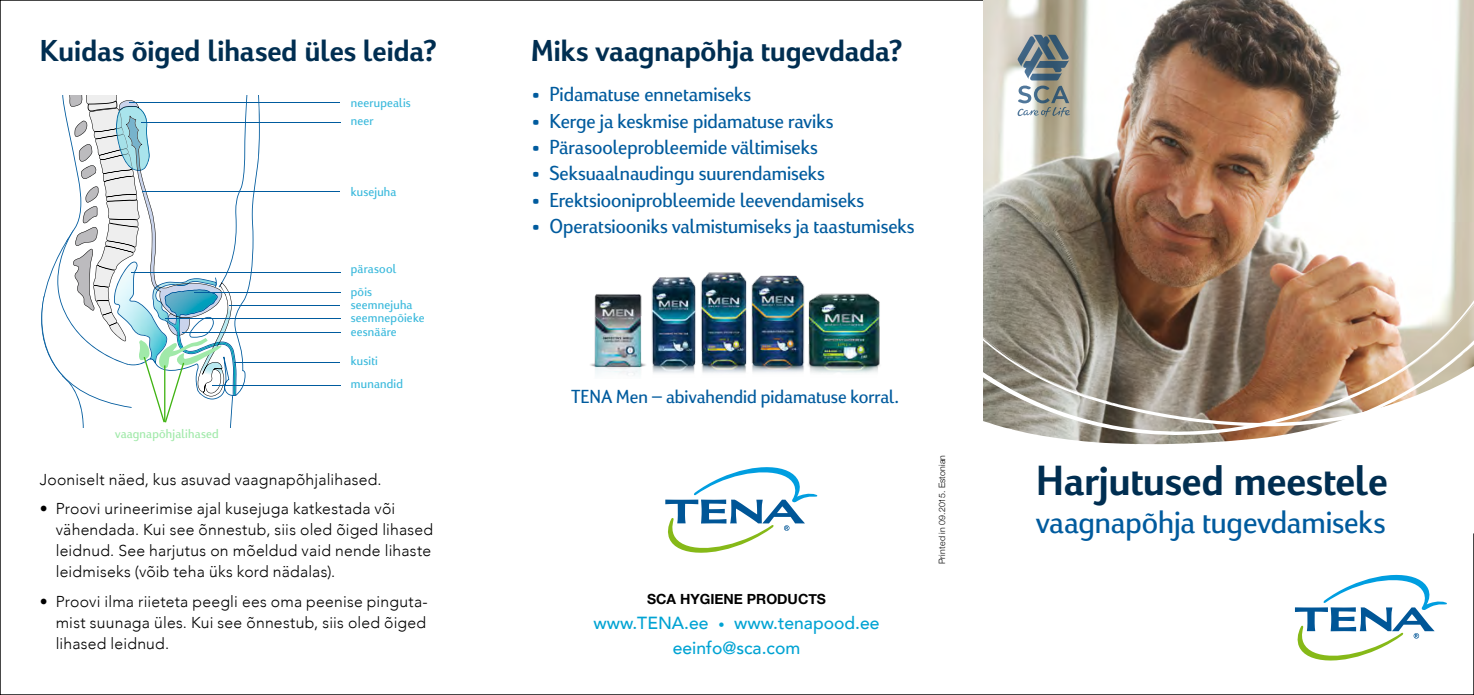
<style>
.page{position:relative;width:1474px;height:695px;background:#fff}
.page>*{position:absolute;margin:0;border:0;box-sizing:border-box;transform-origin:0 0}
.t1{font:700 43.93px "Viato Cyr";color:#002e51}
.t2{font:33.25px "Viato Cyr";color:#005b9e}
.t3{font:700 31.5px "Viato Cyr";color:#002e51}
.t4{font:21px "Viato Cyr";color:#005b9e}
.t5{font:19.6px "Viato Cyr";letter-spacing:.005em;color:#005b9e}
.t6{font:500 17.5px/24.5px "Avenir LT Com";color:#00a3d3;text-align:center}
.t7{font:300 15.75px/21px "Avenir LT Com";letter-spacing:.015em;color:#000}
.t8{font:700 14px "Helvetica Neue";color:#000}
.t9{font:13.3px/22.8px "Viato Cyr";letter-spacing:.02em;color:#3ab9dc}
.t10{font:13.3px "Viato Cyr";letter-spacing:.02em;color:#a0e9a9}
.t11{font:300 8.75px "Helvetica Neue";letter-spacing:.02em;color:#000}
.s1{font-family:"Signika";font-weight:600}
.s2{font-weight:300;font-size:12.25px}
</style>
<div class="page">
<img style="left:983px;top:0;width:490px;height:117px">
<img style="left:983px;top:117px;width:490px;height:102px">
<img style="left:983px;top:219px;width:490px;height:54px">
<svg style="left:983px;top:273px;width:490px;height:73px;background:#9e8671"></svg>
<svg style="left:983px;top:346px;width:490px;height:99px"></svg>
<svg style="left:665px;top:467px;width:153px;height:86px"></svg>
<svg style="left:1294px;top:574px;width:153px;height:87px"></svg>
<svg style="left:1017px;top:35px;width:53px;height:82px;background:#8e9899"></svg>
<img style="left:701px;top:272px;width:44px;height:101px">
<img style="left:651px;top:277px;width:45px;height:96px">
<img style="left:745px;top:275px;width:60px;height:98px">
<img style="left:802px;top:287px;width:78px;height:86px">
<img style="left:590px;top:294px;width:56px;height:81px">
<svg style="left:247px;top:95px;width:13px;height:200px"></svg>
<hr style="left:130px;top:102px;width:210px;height:1px;background:#005b9e">
<hr style="left:141px;top:122px;width:199px;height:1px;background:#005b9e">
<hr style="left:142px;top:191px;width:198px;height:1px;background:#005b9e">
<hr style="left:131px;top:272px;width:209px;height:1px;background:#005b9e">
<hr style="left:182px;top:332px;width:158px;height:1px;background:#005b9e">
<hr style="left:165px;top:318px;width:175px;height:1px;background:#005b9e">
<hr style="left:194px;top:292px;width:146px;height:1px;background:#005b9e">
<hr style="left:229px;top:305px;width:111px;height:1px;background:#005b9e">
<hr style="left:234px;top:362px;width:106px;height:1px;background:#005b9e">
<hr style="left:212px;top:385px;width:128px;height:1px;background:#005b9e">
<svg style="left:41px;top:95px;width:206px;height:332px"></svg>
<h3 class="t3" style="left:40px;top:34px;width:397px">Kuidas õiged lihased üles leida?</h3>
<p class="t9" style="left:351px;top:94px;width:61px;line-height:17.7px">neerupealis neer</p>
<p class="t9" style="left:351px;top:180px;width:47px">kusejuha</p>
<p class="t10" style="left:115px;top:426px;width:105px">vaagnapõhjalihased</p>
<p class="t9" style="left:351px;top:257px;width:47px">pärasool põis</p>
<p class="t9" style="left:351px;top:298px;width:75px;line-height:13.3px">seemnejuha seemnepõieke eesnääre</p>
<p class="t9" style="left:351px;top:350px;width:54px">kusiti munandid</p>
<p class="t7" style="left:40px;top:468px;width:343px">Jooniselt näed, kus asuvad vaagnapõhjalihased.</p>
<p class="t7" style="left:56px;top:498px;width:379px;text-indent:-16px">• Proovi urineerimise ajal kusejuga katkestada või vähendada. Kui see õnnestub, siis oled õiged lihased leidnud. See harjutus on mõeldud vaid nende lihaste leidmiseks (võib teha üks kord nädalas).</p>
<p class="t7" style="left:56px;top:591px;width:373px;text-align:justify;text-indent:-16px">• Proovi ilma riieteta peegli ees oma peenise pinguta&shy;mist suunaga üles. Kui see õnnestub, siis oled õiged lihased leidnud.</p>
<h3 class="t3" style="left:531px;top:34px;width:372px">Miks vaagnapõhja tugevdada?</h3>
<h3 class="t4" style="left:531px;top:83px;width:222px"><span class="s1">•</span> Pidamatuse ennetamiseks</h3>
<h3 class="t4" style="left:531px;top:109px;width:304px"><span class="s1">•</span> Kerge ja keskmise pidamatuse raviks</h3>
<h3 class="t4" style="left:531px;top:135px;width:288px"><span class="s1">•</span> Pärasooleprobleemide vältimiseks</h3>
<h3 class="t4" style="left:531px;top:162px;width:295px"><span class="s1">•</span> Seksuaalnaudingu suurendamiseks</h3>
<h3 class="t4" style="left:531px;top:188px;width:334px"><span class="s1">•</span> Erektsiooniprobleemide leevendamiseks</h3>
<h3 class="t4" style="left:531px;top:214px;width:385px"><span class="s1">•</span> Operatsiooniks valmistumiseks ja taastumiseks</h3>
<p class="t5" style="left:571px;top:386px;width:328px">TENA Men – abivahendid pidamatuse korral.</p>
<p class="t8" style="left:647px;top:588px;width:180px">SCA HYGIENE PRODUCTS</p>
<p class="t6" style="left:593px;top:611px;width:287px">www.TENA.ee <span class="s2">•</span> www.tenapood.ee eeinfo@sca.com</p>
<p class="t11" style="left:934px;top:564px;width:111px;rotate:-90deg">Printed in 09.2015. Estonian</p>
<h1 class="t1" style="left:1036px;top:456px;width:353px">Harjutused meestele</h1>
<h2 class="t2" style="left:1036px;top:503px;width:351px">vaagnapõhja tugevdamiseks</h2>
</div>
